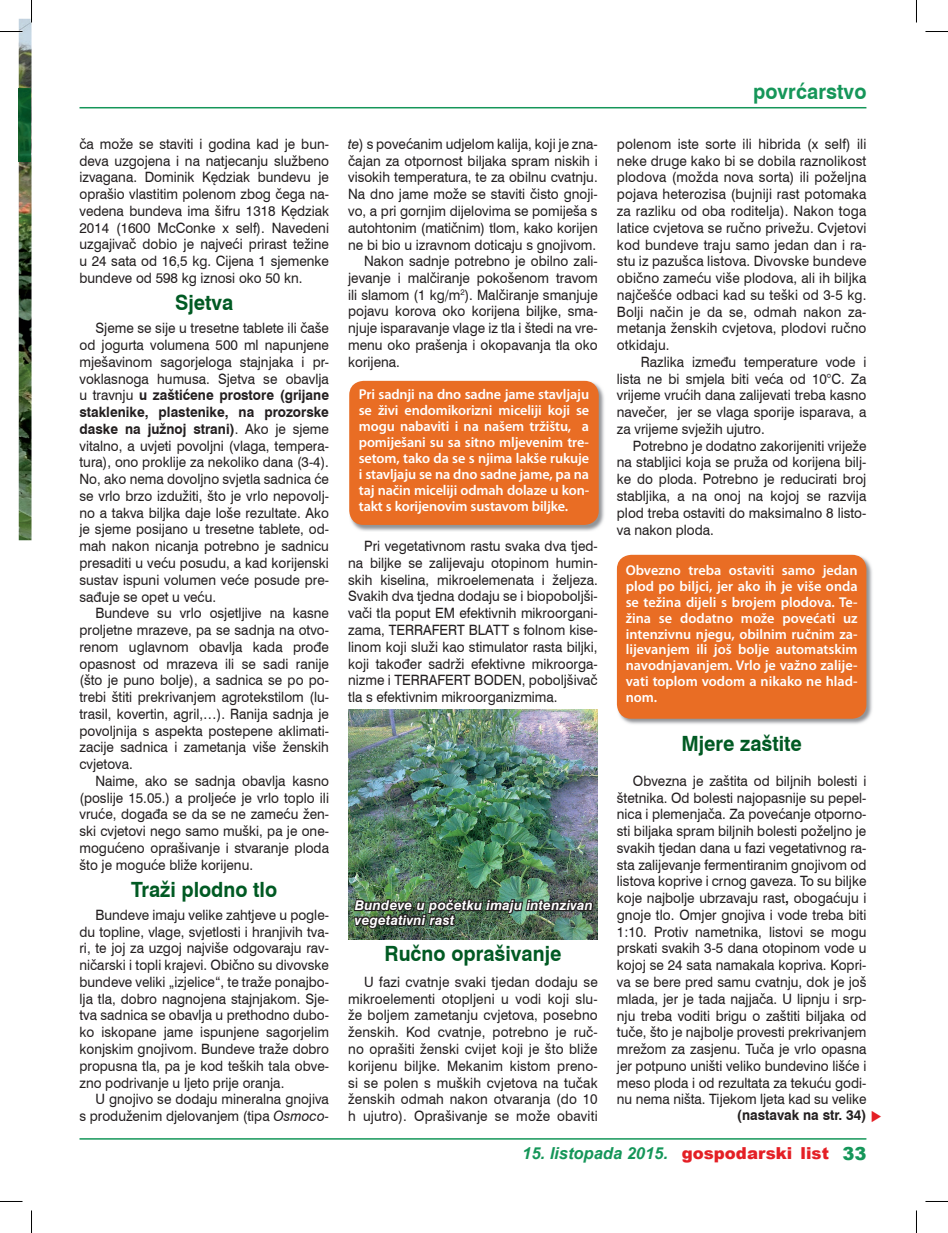
<style>
.page{position:relative;width:948px;height:1233px;background:#fff}
.page>*{position:absolute;margin:0;border:0;box-sizing:border-box;transform-origin:0 0}
.t1{font:700 21px "Swiss 721 BT";color:#005a23;scale:.95 1}
.t2{font:700 21px "Swiss 721 BT";letter-spacing:.005em;color:#159659;scale:.95 1}
.t3{font:italic 700 16.5px "Arial";color:#159659}
.t4{font:14.25px/16.8px "Swiss 721 BT";color:#231f20;text-align:justify;scale:.95 1}
.t5{font:600 14.25px/15.9px "Myriad Pro";letter-spacing:-.01em;color:#fff;text-align:justify}
.t6{font:700 14.25px "Swiss 721 BT";color:#231f20;scale:.95 1}
.t7{font:italic 700 13.5px/14.9px "Swiss 721 BT";letter-spacing:.015em;color:#fff}
.s1{font-weight:700}
.s2{font-style:italic}
.s3{font-weight:900;font-style:normal;color:#e41f25}
.s4{font-weight:900;font-style:normal;font-size:18px}
</style>
<div class="page">
<hr style="left:79px;top:1138px;width:787px;height:1px;background:#159659">
<hr style="left:79px;top:107px;width:787px;height:1px;background:#159659">
<img style="left:19px;top:19px;width:13px;height:521px">
<img style="left:19px;top:89px;width:12px;height:72px">
<img style="left:348px;top:709px;width:249px;height:230px">
<img style="left:349px;top:381px;width:255px;height:150px">
<div style="left:349px;top:381px;width:249px;height:144px;background:#e96d24;border-radius:14px"></div>
<img style="left:352px;top:879px;width:242px;height:61px">
<img style="left:616px;top:554px;width:256px;height:170px">
<div style="left:617px;top:555px;width:249px;height:163px;background:#e96d24;border-radius:14px"></div>
<svg style="left:0;top:31px;width:22px;height:1px"></svg>
<svg style="left:925px;top:31px;width:22px;height:1px"></svg>
<svg style="left:0;top:1201px;width:22px;height:1px"></svg>
<svg style="left:925px;top:1201px;width:22px;height:1px"></svg>
<svg style="left:31px;top:0;width:1px;height:23px"></svg>
<svg style="left:31px;top:1210px;width:1px;height:22px"></svg>
<svg style="left:916px;top:0;width:1px;height:23px"></svg>
<svg style="left:916px;top:1210px;width:1px;height:22px"></svg>
<p class="t4" style="left:79px;top:135px;width:264px">ča može se staviti i godina kad je bun&shy;deva uzgojena i na natjecanju službeno izvagana. Dominik Kędziak bundevu je oprašio vlastitim polenom zbog čega na&shy;vedena bundeva ima šifru 1318 Kędziak 2014 (1600 McConke x self). Navedeni uzgajivač dobio je najveći prirast težine u 24 sata od 16,5 kg. Cijena 1 sjemenke bundeve od 598 kg iznosi oko 50 kn.</p>
<h1 class="t1" style="left:175px;top:290px;width:63px">Sjetva</h1>
<p class="t4" style="left:79px;top:319px;width:264px;text-indent:16px">Sjeme se sije u tresetne tablete ili čaše od jogurta volumena 500 ml napunjene mješavinom sagorjeloga stajnjaka i pr&shy;voklasnoga humusa. Sjetva se obavlja u travnju <span class="s1">u zaštićene prostore (grijane staklenike, plastenike, na prozorske daske na južnoj strani)</span>. Ako je sjeme vitalno, a uvjeti povoljni (vlaga, tempera&shy;tura), ono proklije za nekoliko dana (3-4).<br>No, ako nema dovoljno svjetla sadnica će se vrlo brzo izdužiti, što je vrlo nepovolj&shy;no a takva biljka daje loše rezultate. Ako je sjeme posijano u tresetne tablete, od&shy;mah nakon nicanja potrebno je sadnicu presaditi u veću posudu, a kad korijenski sustav ispuni volumen veće posude pre&shy;sađuje se opet u veću.</p>
<p class="t4" style="left:79px;top:604px;width:264px;text-indent:16px">Bundeve su vrlo osjetljive na kasne proljetne mrazeve, pa se sadnja na otvo&shy;renom uglavnom obavlja kada prođe opasnost od mrazeva ili se sadi ranije (što je puno bolje), a sadnica se po po&shy;trebi štiti prekrivanjem agrotekstilom (lu&shy;trasil, kovertin, agril,…). Ranija sadnja je povoljnija s aspekta postepene aklimati&shy;zacije sadnica i zametanja više ženskih cvjetova.</p>
<p class="t4" style="left:79px;top:772px;width:264px;text-indent:16px">Naime, ako se sadnja obavlja kasno (poslije 15.05.) a proljeće je vrlo toplo ili vruće, događa se da se ne zameću žen&shy;ski cvjetovi nego samo muški, pa je one&shy;mogućeno oprašivanje i stvaranje ploda što je moguće bliže korijenu.</p>
<h1 class="t1" style="left:131px;top:876px;width:155px">Traži plodno tlo</h1>
<p class="t4" style="left:79px;top:906px;width:264px;text-indent:16px">Bundeve imaju velike zahtjeve u pogle&shy;du topline, vlage, svjetlosti i hranjivih tva&shy;ri, te joj za uzgoj najviše odgovaraju rav&shy;ničarski i topli krajevi. Obično su divovske bundeve veliki „izjelice“, te traže ponajbo&shy;lja tla, dobro nagnojena stajnjakom. Sje&shy;tva sadnica se obavlja u prethodno dubo&shy;ko iskopane jame ispunjene sagorjelim konjskim gnojivom. Bundeve traže dobro propusna tla, pa je kod teških tala obve&shy;zno podrivanje u ljeto prije oranja.</p>
<p class="t4" style="left:79px;top:1090px;width:264px;text-align:right">U gnojivo se dodaju mineralna gnojiva<br>s produženim djelovanjem (tipa <span class="s2">Osmoco-</span></p>
<p class="t4" style="left:348px;top:135px;width:264px"><span class="s2">te</span>) s povećanim udjelom kalija, koji je zna-</p>
<p class="t4" style="left:348px;top:152px;width:264px">čajan za otpornost biljaka spram niskih i</p>
<p class="t4" style="left:348px;top:169px;width:264px">visokih temperatura, te za obilnu cvatnju.</p>
<p class="t4" style="left:348px;top:186px;width:264px">Na dno jame može se staviti čisto gnoji-</p>
<p class="t4" style="left:348px;top:202px;width:264px">vo, a pri gornjim dijelovima se pomiješa s</p>
<p class="t4" style="left:348px;top:219px;width:264px">autohtonim (matičnim) tlom, kako korijen</p>
<p class="t4" style="left:348px;top:236px;width:262px">ne bi bio u izravnom doticaju s gnojivom.</p>
<p class="t4" style="left:364px;top:253px;width:247px">Nakon sadnje potrebno je obilno zali-</p>
<p class="t4" style="left:348px;top:269px;width:264px">jevanje i malčiranje pokošenom travom</p>
<p class="t4" style="left:348px;top:286px;width:264px">ili slamom (1 kg/m<sup>2</sup>). Malčiranje smanjuje</p>
<p class="t4" style="left:348px;top:303px;width:264px">pojavu korova oko korijena biljke, sma-</p>
<p class="t4" style="left:348px;top:319px;width:264px">njuje isparavanje vlage iz tla i štedi na vre-</p>
<p class="t4" style="left:348px;top:336px;width:264px">menu oko prašenja i okopavanja tla oko</p>
<p class="t4" style="left:348px;top:353px;width:56px">korijena.</p>
<p class="t5" style="left:359px;top:386px;width:232px">Pri sadnji na dno sadne jame stavljaju se živi endomikorizni miceliji koji se mogu nabaviti i na našem tržištu, a pomiješani su sa sitno mljevenim tre&shy;setom, tako da se s njima lakše rukuje i stavljaju se na dno sadne jame, pa na taj način miceliji odmah dolaze u kon&shy;takt s korijenovim sustavom biljke.</p>
<p class="t4" style="left:348px;top:537px;width:264px;text-indent:16px">Pri vegetativnom rastu svaka dva tjed&shy;na biljke se zalijevaju otopinom humin&shy;skih kiselina, mikroelemenata i željeza.<br>Svakih dva tjedna dodaju se i biopoboljši&shy;vači tla poput EM efektivnih mikroorgani&shy;zama, TERRAFERT BLATT s folnom kise&shy;linom koji služi kao stimulator rasta biljki, koji također sadrži efektivne mikroorga&shy;nizme i TERRAFERT BODEN, poboljšivač tla s efektivnim mikroorganizmima.</p>
<p class="t7" style="left:355px;top:897px;width:239px">Bundeve u početku imaju intenzivan vegetativni rast</p>
<h1 class="t1" style="left:384px;top:940px;width:188px">Ručno oprašivanje</h1>
<p class="t4" style="left:348px;top:973px;width:264px;text-indent:16px">U fazi cvatnje svaki tjedan dodaju se mikroelementi otopljeni u vodi koji slu&shy;že boljem zametanju cvjetova, posebno ženskih. Kod cvatnje, potrebno je ruč&shy;no oprašiti ženski cvijet koji je što bliže korijenu biljke. Mekanim kistom preno&shy;si se polen s muških cvjetova na tučak ženskih odmah nakon otvaranja (do 10 h ujutro). Oprašivanje se može obaviti</p>
<h1 class="t2" style="left:753px;top:79px;width:121px">povrćarstvo</h1>
<p class="t4" style="left:617px;top:135px;width:264px">polenom iste sorte ili hibrida (x self) ili neke druge kako bi se dobila raznolikost plodova (možda nova sorta) ili poželjna pojava heterozisa (bujniji rast potomaka za razliku od oba roditelja). Nakon toga latice cvjetova se ručno privežu. Cvjetovi kod bundeve traju samo jedan dan i ra&shy;stu iz pazušca listova. Divovske bundeve obično zameću više plodova, ali ih biljka najčešće odbaci kad su teški od 3-5 kg.<br>Bolji način je da se, odmah nakon za&shy;metanja ženskih cvjetova, plodovi ručno otkidaju.</p>
<p class="t4" style="left:617px;top:353px;width:264px;text-indent:24px">Razlika između temperature vode i lista ne bi smjela biti veća od 10°C. Za vrijeme vrućih dana zalijevati treba kasno navečer, jer se vlaga sporije isparava, a za vrijeme svježih ujutro.</p>
<p class="t4" style="left:617px;top:437px;width:264px;text-indent:16px">Potrebno je dodatno zakorijeniti vriježe na stabljici koja se pruža od korijena bilj&shy;ke do ploda. Potrebno je reducirati broj stabljika, a na onoj na kojoj se razvija plod treba ostaviti do maksimalno 8 listo&shy;va nakon ploda.</p>
<p class="t5" style="left:625px;top:561px;width:233px">Obvezno treba ostaviti samo jedan plod po biljci, jer ako ih je više onda se težina dijeli s brojem plodova. Te&shy;žina se dodatno može povećati uz intenzivnu njegu, obilnim ručnim za&shy;lijevanjem ili još bolje automatskim navodnjavanjem. Vrlo je važno zalije&shy;vati toplom vodom a nikako ne hlad&shy;nom.</p>
<h1 class="t1" style="left:681px;top:730px;width:128px">Mjere zaštite</h1>
<p class="t4" style="left:617px;top:772px;width:264px;text-indent:16px">Obvezna je zaštita od biljnih bolesti i štetnika. Od bolesti najopasnije su pepel&shy;nica i plemenjača. Za povećanje otporno&shy;sti biljaka spram biljnih bolesti poželjno je svakih tjedan dana u fazi vegetativnog ra&shy;sta zalijevanje fermentiranim gnojivom od listova koprive i crnog gaveza. To su biljke koje najbolje ubrzavaju rast<span class="s1">,</span> obogaćuju i gnoje tlo. Omjer gnojiva i vode treba biti 1:10. Protiv nametnika, listovi se mogu prskati svakih 3-5 dana otopinom vode u kojoj se 24 sata namakala kopriva. Kopri&shy;va se bere pred samu cvatnju, dok je još mlada, jer je tada najjača. U lipnju i srp&shy;nju treba voditi brigu o zaštiti biljaka od tuče, što je najbolje provesti prekrivanjem mrežom za zasjenu. Tuča je vrlo opasna jer potpuno uništi veliko bundevino lišće i meso ploda i od rezultata za tekuću godi&shy;nu nema ništa. Tijekom ljeta kad su velike</p>
<p class="t6" style="left:737px;top:1105px;width:138px">(nastavak na str. 34)</p>
<p class="t3" style="left:522px;top:1142px;width:346px">15. listopada 2015. <span class="s3">gospodarski list</span> <span class="s4">33</span></p>
</div>
